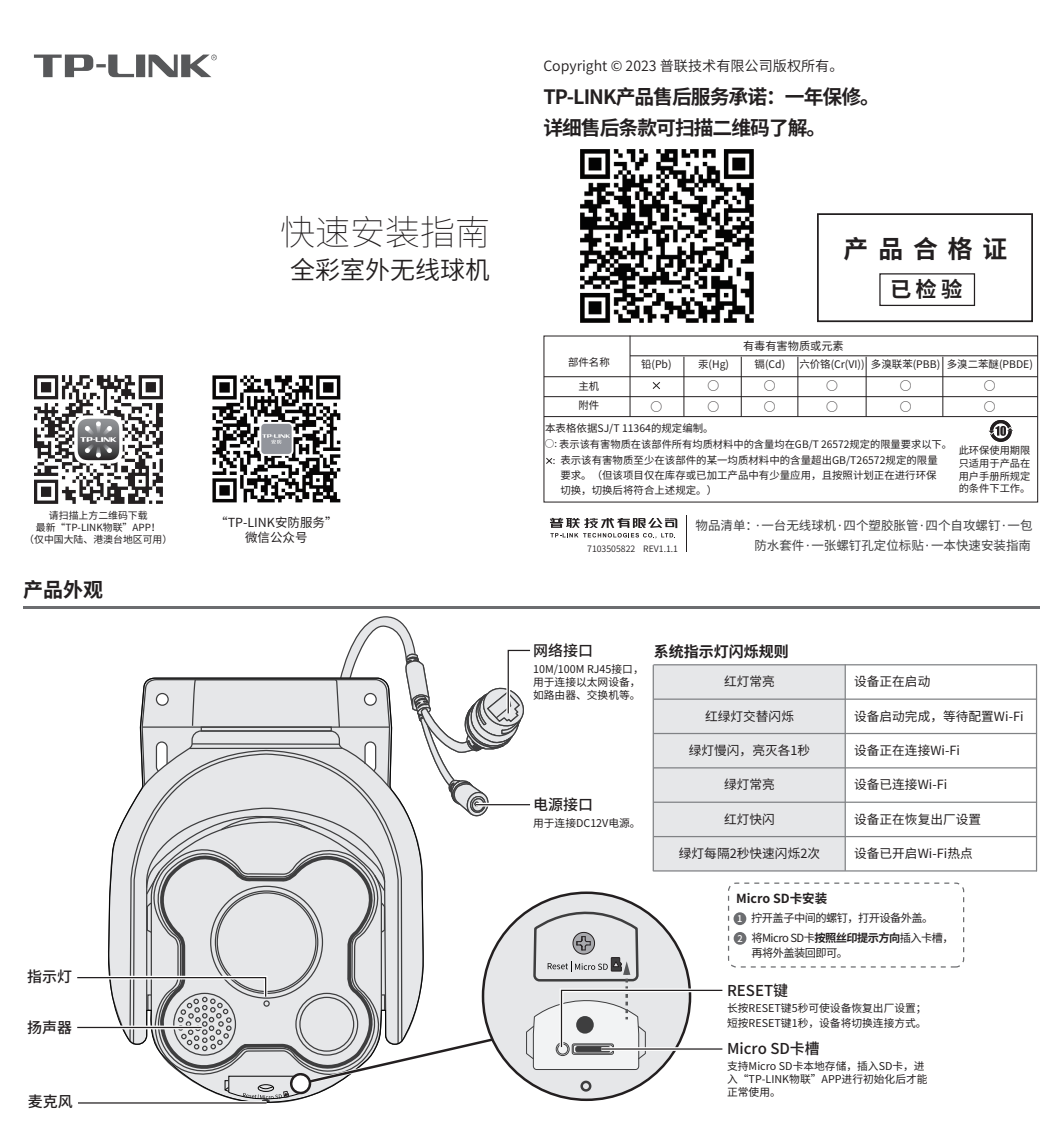
<style>
.page{position:relative;width:1063px;height:1134px;background:#fff}
.page>*{position:absolute;margin:0;border:0;box-sizing:border-box;transform-origin:0 0}
.t1{font:200 35px "Source Han Sans CN";color:#231f20}
.t2{font:25px "Source Han Sans CN";color:#231f20}
.t3{font:700 24.75px "Source Han Sans CN";letter-spacing:.4em;color:#231f20}
.t4{font:700 21.25px "Source Han Sans CN";color:#231f20}
.t5{font:700 20px "Source Han Sans CN";color:#231f20}
.t6{font:700 19.75px/30.5px "Source Han Sans CN";letter-spacing:-.05em;color:#231f20}
.t7{font:500 15px "Source Han Sans CN";color:#231f20}
.t8{font:700 15px "Source Han Sans CN";color:#231f20}
.t9{font:14.25px "Source Han Sans CN";color:#231f20}
.t10{font:12.75px "Source Han Sans CN";letter-spacing:.005em;color:#231f20}
.t11{font:12.5px/20px "Source Han Sans CN";color:#3e3e3f}
.t12{font:12.5px/15px "Source Han Sans CN";color:#231f20;text-align:center}
.t13{font:700 12.5px "Source Han Sans CN";color:#231f20}
.t14{font:11.75px "Source Han Sans CN";color:#231f20}
.t15{font:11.25px/19.8px "Source Han Sans CN";letter-spacing:-.05em;color:#231f20}
.t16{font:11.25px "Source Han Sans CN";color:#231f20}
.t17{font:10.75px/13px "Source Han Sans CN";color:#231f20}
.t18{font:10.5px/15.2px "Source Han Sans CN";color:#231f20}
.t19{font:10.25px/12.8px "Source Han Sans CN";color:#231f20;text-align:justify}
.t20{font:9.75px/11.8px "Source Han Sans CN";color:#231f20;text-align:center}
.t21{font:9.5px "Source Han Sans CN";color:#231f20}
.t22{font:8.75px "Source Han Sans CN";color:#231f20}
.s1{font-size:9.5px}
.s2{font-weight:500;font-size:9.25px;color:#fff}
.s3{font-weight:700}
</style>
<div class="page">
<svg style="left:34px;top:55px;width:183px;height:22px"></svg>
<img style="left:213px;top:375px;width:127px;height:128px">
<img style="left:35px;top:375px;width:127px;height:128px">
<div style="left:817px;top:213px;width:216px;height:109px;border:2px solid #231f20"></div>
<div style="left:879px;top:273px;width:96px;height:33px;border:1px solid #231f20"></div>
<hr style="left:686px;top:516px;width:1px;height:36px;background:#231f20">
<svg style="left:550px;top:518px;width:127px;height:20px"></svg>
<svg style="left:988px;top:420px;width:25px;height:22px"></svg>
<hr style="left:544px;top:396px;width:494px;height:1px;background:#231f20">
<hr style="left:544px;top:416px;width:494px;height:1px;background:#231f20">
<hr style="left:544px;top:376px;width:494px;height:1px;background:#231f20">
<hr style="left:630px;top:355px;width:408px;height:1px;background:#231f20">
<hr style="left:630px;top:336px;width:1px;height:81px;background:#231f20">
<hr style="left:683px;top:357px;width:1px;height:59px;background:#231f20">
<hr style="left:741px;top:357px;width:1px;height:59px;background:#231f20">
<hr style="left:797px;top:357px;width:1px;height:60px;background:#231f20">
<hr style="left:866px;top:357px;width:1px;height:60px;background:#231f20">
<hr style="left:942px;top:357px;width:1px;height:60px;background:#231f20">
<svg style="left:546px;top:457px;width:7px;height:7px"></svg>
<svg style="left:652px;top:382px;width:8px;height:7px"></svg>
<img style="left:580px;top:149px;width:173px;height:173px">
<hr style="left:23px;top:606px;width:1017px;height:3px;background:#6c6d70">
<div style="left:653px;top:665px;width:192px;height:206px;background:#e6e7e9"></div>
<hr style="left:1036px;top:665px;width:1px;height:206px;background:#808285">
<hr style="left:654px;top:664px;width:383px;height:1px;background:#808285">
<hr style="left:654px;top:733px;width:383px;height:1px;background:#808285">
<hr style="left:654px;top:698px;width:383px;height:2px;background:#808285">
<hr style="left:845px;top:665px;width:1px;height:205px;background:#808285">
<hr style="left:654px;top:767px;width:383px;height:1px;background:#808285">
<hr style="left:654px;top:802px;width:383px;height:1px;background:#808285">
<hr style="left:654px;top:836px;width:383px;height:1px;background:#808285">
<hr style="left:654px;top:870px;width:383px;height:1px;background:#808285">
<svg style="left:77px;top:616px;width:649px;height:487px"></svg>
<svg style="left:78px;top:1101px;width:189px;height:3px"></svg>
<hr style="left:78px;top:1102px;width:189px;height:1px;background:#231f20">
<hr style="left:601px;top:1047px;width:121px;height:4px;background:#fff">
<hr style="left:601px;top:1048px;width:121px;height:2px;background:#231f20">
<div style="left:734px;top:912px;width:12px;height:13px;background:#6c6d70;border-radius:50%"></div>
<div style="left:734px;top:932px;width:12px;height:13px;background:#6c6d70;border-radius:50%"></div>
<div style="left:728px;top:882px;width:236px;height:85px;border:1px dashed #6c6d70;border-radius:8px"></div>
<p class="t20" style="left:24px;top:510px;width:150px">请扫描上方二维码下载<br>最新“TP-LINK物联”APP！<br>（仅中国大陆、港澳台地区可用）</p>
<h3 class="t5" style="left:23px;top:578px;width:81px">产品外观</h3>
<h3 class="t7" style="left:27px;top:968px;width:46px">指示灯</h3>
<h3 class="t7" style="left:27px;top:1019px;width:46px">扬声器</h3>
<h3 class="t7" style="left:28px;top:1093px;width:47px">麦克风</h3>
<h1 class="t1" style="left:280px;top:212px;width:211px">快速安装指南</h1>
<h2 class="t2" style="left:290px;top:256px;width:201px">全彩室外无线球机</h2>
<p class="t12" style="left:215px;top:515px;width:124px">“TP-LINK安防服务”微信公众号</p>
<h3 class="t9" style="left:543px;top:57px;width:302px">Copyright © 2023 普联技术有限公司版权所有。</h3>
<h3 class="t6" style="left:543px;top:82px;width:338px">TP-LINK产品售后服务承诺：一年保修。详细售后条款可扫描二维码了解。</h3>
<h3 class="t3" style="left:844px;top:235px;width:165px">产品合格证</h3>
<h3 class="t4" style="left:890px;top:278px;width:74px">已检验</h3>
<p class="t16" style="left:743px;top:339px;width:102px">有毒有害物质或元素</p>
<p class="t18" style="left:568px;top:355px;width:43px">部件名称</p>
<p class="t18" style="left:579px;top:377px;width:22px;line-height:19px">主机附件</p>
<p class="t18" style="left:641px;top:357px;width:32px">铅(Pb)</p>
<p class="t18" style="left:698px;top:357px;width:33px">汞(Hg)</p>
<p class="t18" style="left:755px;top:357px;width:32px">镉(Cd)</p>
<p class="t18" style="left:799px;top:357px;width:67px">六价铬(Cr(VI))</p>
<p class="t18" style="left:947px;top:357px;width:88px">多溴二苯醚(PBDE)</p>
<p class="t18" style="left:871px;top:357px;width:71px">多溴联苯(PBB)</p>
<p class="t14" style="left:707px;top:379px;width:13px">○</p>
<p class="t14" style="left:764px;top:379px;width:13px">○</p>
<p class="t14" style="left:826px;top:379px;width:13px">○</p>
<p class="t14" style="left:900px;top:379px;width:13px">○</p>
<p class="t14" style="left:984px;top:379px;width:13px">○</p>
<p class="t14" style="left:707px;top:400px;width:13px">○</p>
<p class="t14" style="left:764px;top:400px;width:13px">○</p>
<p class="t14" style="left:826px;top:400px;width:13px">○</p>
<p class="t14" style="left:900px;top:400px;width:13px">○</p>
<p class="t14" style="left:984px;top:400px;width:13px">○</p>
<p class="t19" style="left:545px;top:438px;width:409px"><span class="s1">○:</span> 表示该有害物质在该部件所有均质材料中的含量均在GB/T 26572规定的限量要求以下。</p>
<p class="t14" style="left:650px;top:400px;width:13px">○</p>
<p class="t18" style="left:545px;top:421px;width:170px">本表格依据SJ/T 11364的规定编制。</p>
<p class="t18" style="left:560px;top:452px;width:379px;text-align:justify">表示该有害物质至少在该部件的某一均质材料中的含量超出GB/T26572规定的限量要求。（但该项目仅在库存或已加工产品中有少量应用，且按照计划正在进行环保切换，切换后将符合上述规定。）</p>
<p class="t19" style="left:959px;top:444px;width:73px">此环保使用期限只适用于产品在用户手册所规定的条件下工作。</p>
<p class="t21" style="left:553px;top:455px;width:4px">:</p>
<p class="t22" style="left:587px;top:544px;width:92px">7103505822 REV1.1.1</p>
<p class="t11" style="left:754px;top:516px;width:280px">·一台无线球机·四个塑胶胀管·四个自攻螺钉·一包防水套件·一张螺钉孔定位标贴·一本快速安装指南</p>
<p class="t11" style="left:696px;top:516px;width:64px">物品清单：</p>
<h3 class="t7" style="left:533px;top:642px;width:61px">网络接口</h3>
<p class="t17" style="left:533px;top:663px;width:112px">10M/100M RJ45接口，用于连接以太网设备，如路由器、交换机等。</p>
<h3 class="t7" style="left:533px;top:796px;width:61px">电源接口</h3>
<p class="t17" style="left:533px;top:816px;width:109px">用于连接DC12V电源。</p>
<h3 class="t8" style="left:654px;top:643px;width:137px">系统指示灯闪烁规则</h3>
<p class="t10" style="left:724px;top:674px;width:52px">红灯常亮</p>
<p class="t10" style="left:705px;top:709px;width:90px">红绿灯交替闪烁</p>
<p class="t10" style="left:689px;top:743px;width:123px">绿灯慢闪，亮灭各1秒</p>
<p class="t10" style="left:724px;top:777px;width:52px">绿灯常亮</p>
<p class="t10" style="left:724px;top:812px;width:52px">红灯快闪</p>
<p class="t10" style="left:679px;top:846px;width:143px">绿灯每隔2秒快速闪烁2次</p>
<p class="t13" style="left:736px;top:891px;width:93px">Micro SD卡安装</p>
<p class="t10" style="left:854px;top:674px;width:78px">设备正在启动</p>
<p class="t10" style="left:854px;top:709px;width:171px">设备启动完成，等待配置Wi-Fi</p>
<p class="t10" style="left:854px;top:743px;width:107px">设备正在连接Wi-Fi</p>
<p class="t10" style="left:854px;top:777px;width:95px">设备已连接Wi-Fi</p>
<p class="t10" style="left:854px;top:812px;width:129px">设备正在恢复出厂设置</p>
<p class="t10" style="left:854px;top:846px;width:120px">设备已开启Wi-Fi热点</p>
<p class="t15" style="left:737px;top:908px;width:218px"><span class="s2">1</span> 拧开盖子中间的螺钉，打开设备外盖。<br><span class="s2">2</span> 将Micro SD卡<span class="s3">按照丝印提示方向</span>插入卡槽，</p>
<p class="t15" style="left:751px;top:943px;width:98px">再将外盖装回即可。</p>
<h3 class="t7" style="left:727px;top:982px;width:63px">RESET键</h3>
<p class="t17" style="left:727px;top:1001px;width:201px;line-height:15px">长按RESET键5秒可使设备恢复出厂设置；短按RESET键1秒，设备将切换连接方式。</p>
<h3 class="t7" style="left:727px;top:1040px;width:94px">Micro SD卡槽</h3>
<p class="t17" style="left:727px;top:1060px;width:202px">支持Micro SD卡本地存储，插入SD卡，进入“TP-LINK物联”APP进行初始化后才能正常使用。</p>
</div>
